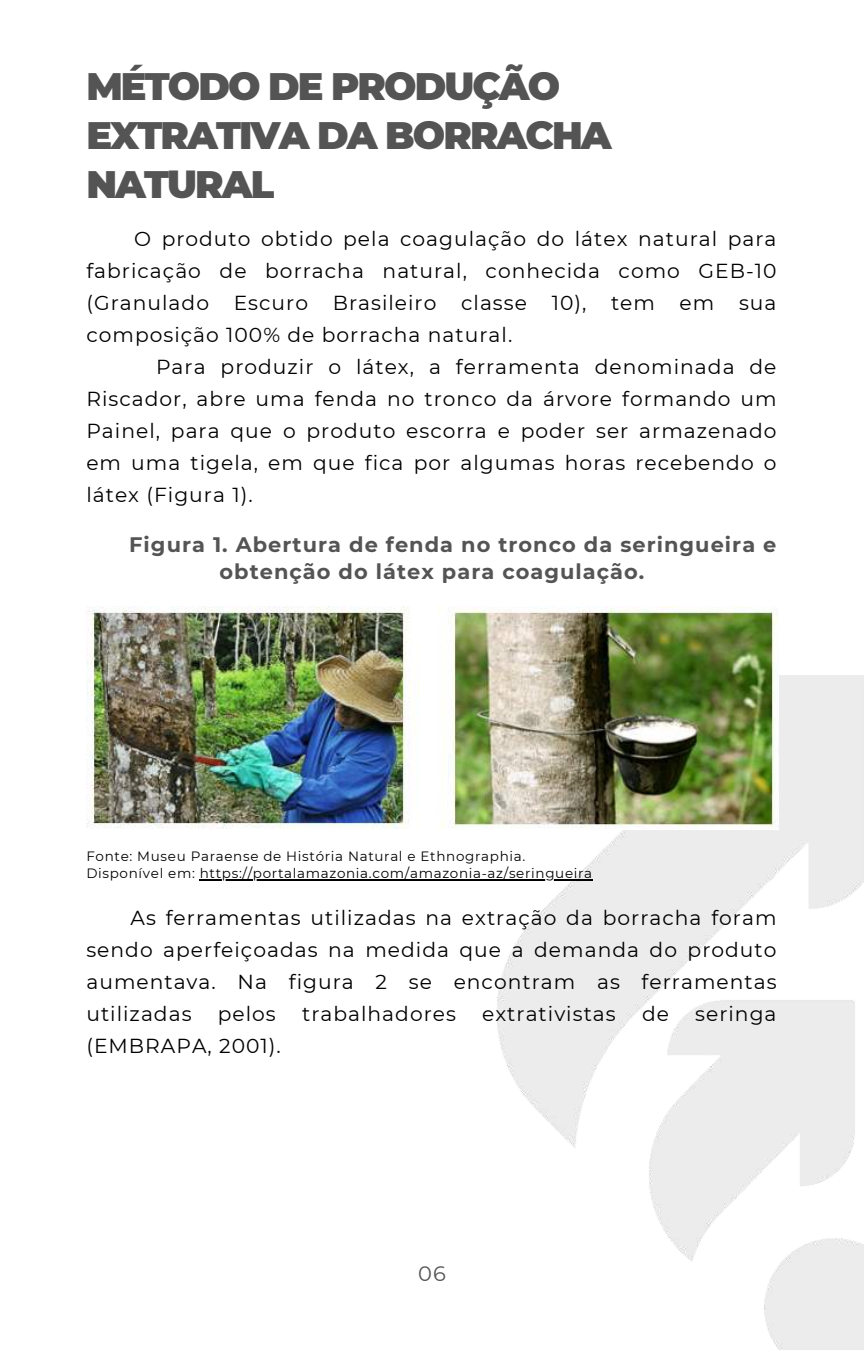
<style>
.page{position:relative;width:864px;height:1350px;background:#fff}
.page>*{position:absolute;margin:0;border:0;box-sizing:border-box;transform-origin:0 0}
.t1{font:900 38.25px/49.1px "Montserrat";letter-spacing:-.05em;color:#545454}
.t2{font:700 20.93px/27px "Montserrat";letter-spacing:.05em;color:#545454}
.t3{font:20.93px "Montserrat";color:#545454}
.t4{font:20.25px/31.9px "Montserrat";letter-spacing:.05em;color:#000;text-align:justify}
.t5{font:13.5px/16.9px "Montserrat";letter-spacing:.05em;color:#000}
</style>
<div class="page">
<img style="left:496px;top:675px;width:368px;height:675px">
<img style="left:86px;top:606px;width:692px;height:223px">
<hr style="left:200px;top:879px;width:393px;height:1px;background:#000">
<h1 class="t1" style="left:86px;top:60px;width:527px">MÉTODO DE PRODUÇÃO<br>EXTRATIVA DA BORRACHA<br>NATURAL</h1>
<p class="t4" style="left:86px;top:222px;width:692px;text-indent:48px">O produto obtido pela coagulação do látex natural para fabricação de borracha natural, conhecida como GEB-10 (Granulado Escuro Brasileiro classe 10), tem em sua composição 100% de borracha natural.</p>
<p class="t4" style="left:86px;top:350px;width:692px;text-indent:70px">Para produzir o látex, a ferramenta denominada de Riscador, abre uma fenda no tronco da árvore formando um Painel, para que o produto escorra e poder ser armazenado em uma tigela, em que fica por algumas horas recebendo o látex (Figura 1).</p>
<p class="t2" style="left:219px;top:530px;width:558px;text-indent:-90px">Figura 1. Abertura de fenda no tronco da seringueira e obtenção do látex para coagulação.</p>
<p class="t5" style="left:86px;top:847px;width:507px">Fonte: Museu Paraense de História Natural e Ethnographia.<br>Disponível em: https://portalamazonia.com/amazonia-az/seringueira</p>
<p class="t4" style="left:86px;top:901px;width:692px;text-indent:44px">As ferramentas utilizadas na extração da borracha foram sendo aperfeiçoadas na medida que a demanda do produto aumentava. Na figura 2 se encontram as ferramentas utilizadas</p>
<p class="t4" style="left:218px;top:997px;width:60px">pelos</p>
<p class="t4" style="left:302px;top:997px;width:155px">trabalhadores</p>
<p class="t4" style="left:482px;top:997px;width:135px">extrativistas</p>
<p class="t4" style="left:642px;top:997px;width:28px">de</p>
<p class="t4" style="left:695px;top:997px;width:83px">seringa</p>
<p class="t4" style="left:86px;top:1029px;width:196px">(EMBRAPA, 2001).</p>
<p class="t3" style="left:418px;top:1259px;width:29px">06</p>
</div>
